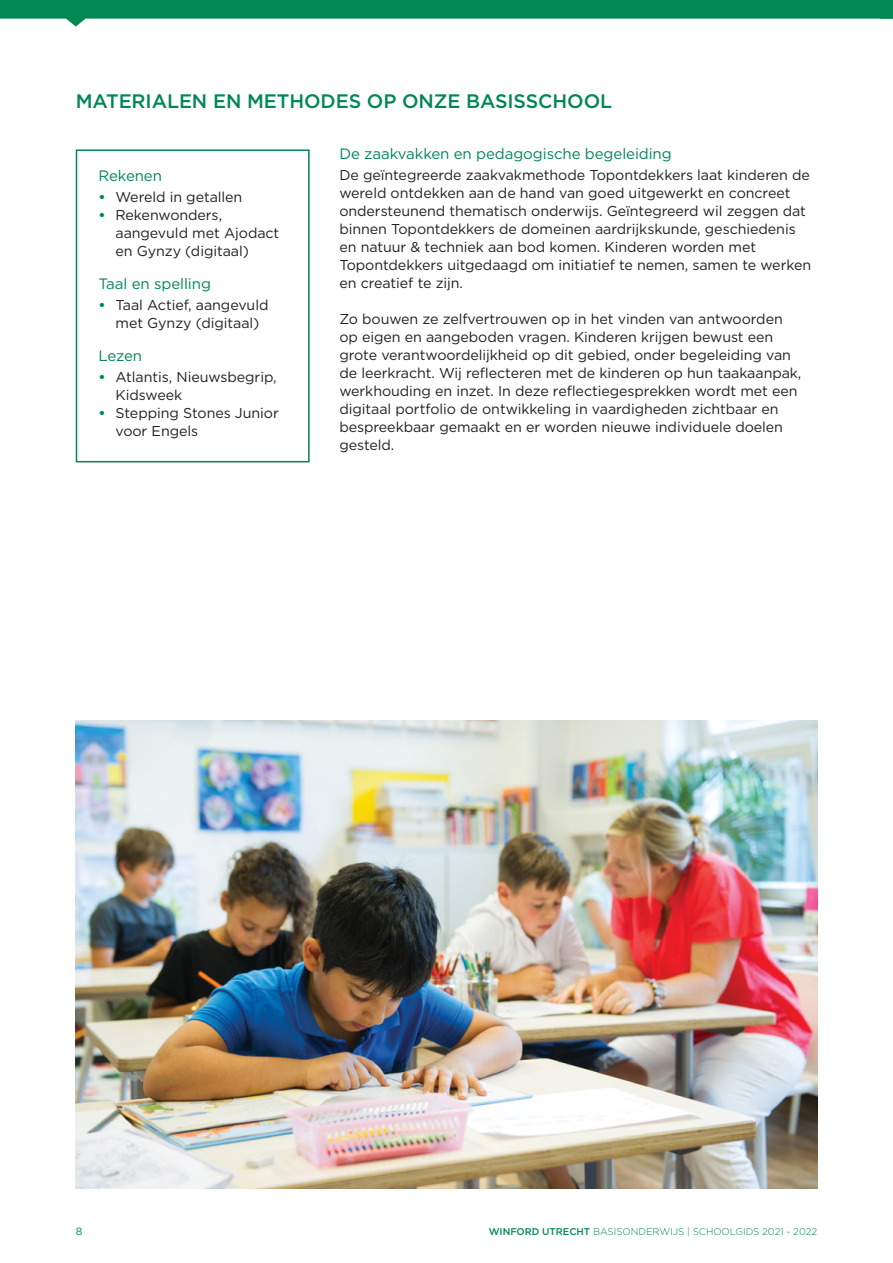
<style>
.page{position:relative;width:893px;height:1263px;background:#fff}
.page>*{position:absolute;margin:0;border:0;box-sizing:border-box;transform-origin:0 0}
.t1{font:500 19.5px "Gotham";letter-spacing:-.005em;color:#008752}
.t2{font:15px "Gotham";letter-spacing:-.005em;color:#008752}
.t3{font:14.25px/18px "Gotham";letter-spacing:-.005em;color:#231f20}
.t4{font:10.5px "Gotham";color:#008752}
.t5{font:300 9.75px "Gotham";letter-spacing:-.005em;color:#008752}
.s1{font-weight:700;color:#008752}
.s2{font-weight:500}
</style>
<div class="page">
<img style="left:76px;top:720px;width:741px;height:468px">
<svg style="left:0;top:0;width:893px;height:27px"></svg>
<div style="left:76px;top:149px;width:234px;height:313px;border:2px solid #008752"></div>
<h1 class="t1" style="left:76px;top:88px;width:538px">MATERIALEN EN METHODES OP ONZE BASISSCHOOL</h1>
<p class="t2" style="left:339px;top:144px;width:334px">De zaakvakken en pedagogische begeleiding</p>
<p class="t3" style="left:339px;top:166px;width:473px">De geïntegreerde zaakvakmethode Topontdekkers laat kinderen de wereld ontdekken aan de hand van goed uitgewerkt en concreet ondersteunend thematisch onderwijs. Geïntegreerd wil zeggen dat binnen Topontdekkers de domeinen aardrijkskunde, geschiedenis en natuur &amp; techniek aan bod komen. Kinderen worden met Topontdekkers uitgedaagd om initiatief te nemen, samen te werken en creatief te zijn.</p>
<p class="t3" style="left:339px;top:310px;width:464px">Zo bouwen ze zelfvertrouwen op in het vinden van antwoorden op eigen en aangeboden vragen. Kinderen krijgen bewust een grote verantwoordelijkheid op dit gebied, onder begeleiding van de leerkracht. Wij reflecteren met de kinderen op hun taakaanpak, werkhouding en inzet. In deze reflectiegesprekken wordt met een digitaal portfolio de ontwikkeling in vaardigheden zichtbaar en bespreekbaar gemaakt en er worden nieuwe individuele doelen gesteld.</p>
<p class="t2" style="left:98px;top:166px;width:65px">Rekenen</p>
<p class="t3" style="left:98px;top:188px;width:145px"><span class="s1">•</span> Wereld in getallen</p>
<p class="t3" style="left:116px;top:206px;width:165px;text-indent:-17px"><span class="s1">•</span> Rekenwonders, aangevuld met Ajodact en Gynzy (digitaal)</p>
<p class="t2" style="left:98px;top:274px;width:114px">Taal en spelling</p>
<p class="t3" style="left:98px;top:296px;width:171px;text-align:center"><span class="s1">•</span> Taal Actief, aangevuld met Gynzy (digitaal)</p>
<p class="t2" style="left:98px;top:346px;width:45px">Lezen</p>
<p class="t3" style="left:116px;top:368px;width:163px;text-indent:-17px"><span class="s1">•</span> Atlantis, Nieuwsbegrip,<br>Kidsweek</p>
<p class="t3" style="left:116px;top:404px;width:165px;text-indent:-17px"><span class="s1">•</span> Stepping Stones Junior voor Engels</p>
<p class="t4" style="left:76px;top:1224px;width:8px">8</p>
<p class="t5" style="left:489px;top:1225px;width:330px"><span class="s2">WINFORD UTRECHT</span> BASISONDERWIJS | SCHOOLGIDS 2021 - 2022</p>
</div>
